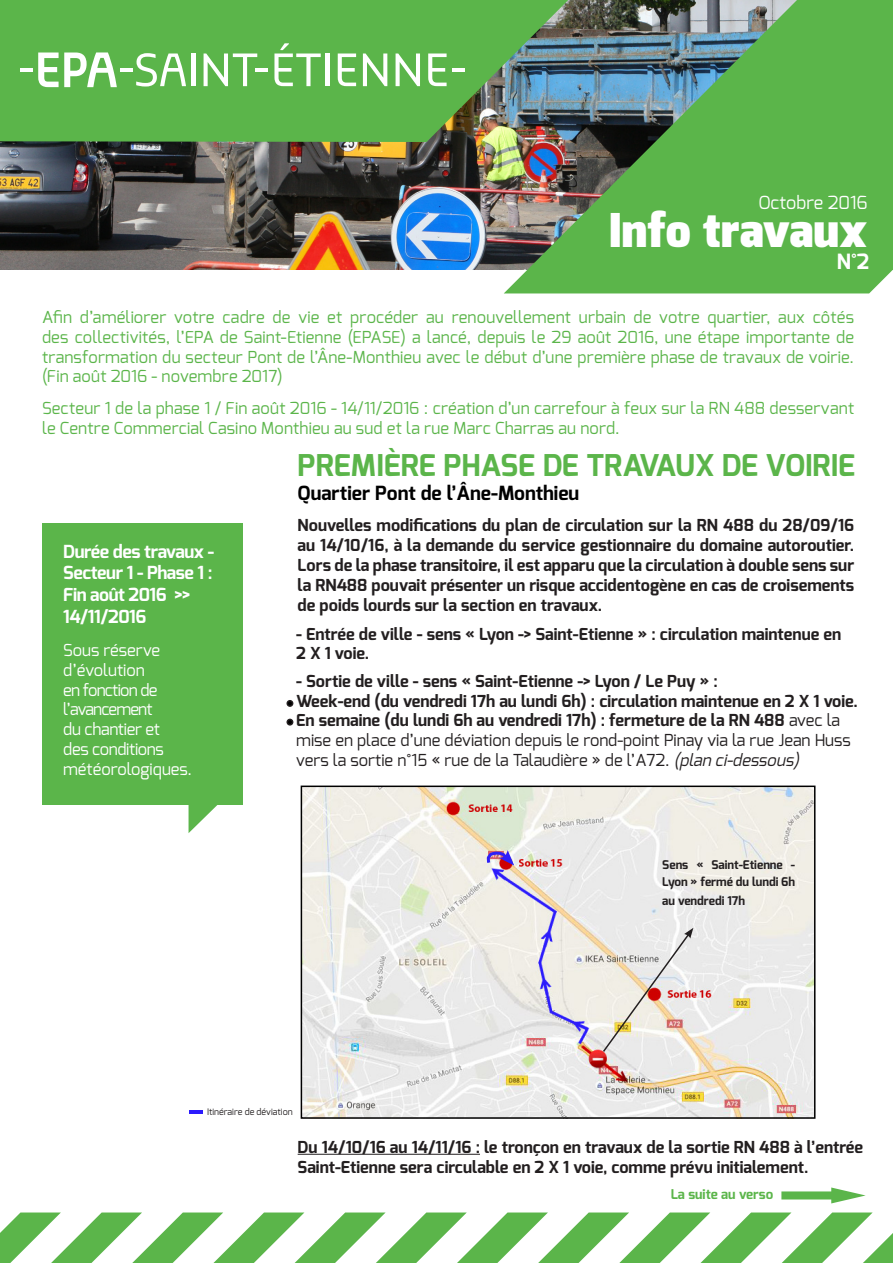
<style>
.page{position:relative;width:893px;height:1263px;background:#fff}
.page>*{position:absolute;margin:0;border:0;box-sizing:border-box;transform-origin:0 0}
.t1{font:900 46.5px "Exo";color:#fff}
.titre_1_1{font:700 30px "Exo";color:#5bb54a}
.t2{font:700 21px "Exo";color:#fff}
.titre_1_1-2{font:700 19.5px "Exo";color:#000}
.contact_bulle{font:700 18px/21.6px "Exo";letter-spacing:-.025em;color:#fff}
.date{font:18px "Exo";color:#fff}
.texte{font:700 16.5px/19.8px "Exo";color:#231f20}
.texte-2{font:16.5px/19.8px "Exo";letter-spacing:.01em;color:#5bb54a;text-align:justify}
.titre_paragraphe{font:700 16.5px/19.8px "Exo";color:#231f20;text-align:justify}
.note{font:16.5px/19.8px "Exo";letter-spacing:-.02em;color:#fff}
.titre_1_1-3{font:700 13.5px "Exo";color:#5bb54a}
.titre_paragraphe-2{font:700 12px/16.5px "Exo";color:#231f20}
.puces{font:9px "Exo";color:#231f20}
.s1{font-weight:400}
.s2{font-weight:400;font-style:italic}
</style>
<div class="page">
<img style="left:0;top:142px;width:504px;height:127px">
<img style="left:504px;top:0;width:389px;height:293px">
<svg style="left:0;top:1212px;width:893px;height:51px"></svg>
<div style="left:42px;top:523px;width:200px;height:282px;background:#5bb54a"></div>
<svg style="left:189px;top:805px;width:29px;height:28px"></svg>
<svg style="left:0;top:0;width:568px;height:142px;background:#5dac51"></svg>
<hr style="left:120px;top:68px;width:12px;height:4px;background:#fff">
<hr style="left:20px;top:68px;width:12px;height:4px;background:#fff">
<hr style="left:191px;top:53px;width:4px;height:33px;background:#fff">
<svg style="left:204px;top:53px;width:53px;height:33px"></svg>
<svg style="left:274px;top:43px;width:47px;height:43px"></svg>
<div style="left:325px;top:53px;width:5px;height:33px;background:#fff"></div>
<svg style="left:338px;top:53px;width:18px;height:33px"></svg>
<svg style="left:363px;top:53px;width:24px;height:33px"></svg>
<svg style="left:396px;top:53px;width:24px;height:33px"></svg>
<svg style="left:428px;top:53px;width:19px;height:33px"></svg>
<hr style="left:452px;top:68px;width:12px;height:4px;background:#fff">
<hr style="left:255px;top:68px;width:13px;height:4px;background:#fff">
<svg style="left:136px;top:53px;width:50px;height:33px"></svg>
<svg style="left:38px;top:52px;width:79px;height:35px"></svg>
<svg style="left:781px;top:1187px;width:85px;height:16px"></svg>
<hr style="left:298px;top:1154px;width:182px;height:1px;background:#231f20">
<img style="left:304px;top:788px;width:508px;height:328px">
<div style="left:301px;top:785px;width:514px;height:334px;border:2px solid #000"></div>
<svg style="left:601px;top:928px;width:92px;height:125px;background:#e6ded7"></svg>
<div style="left:286px;top:700px;width:7px;height:7px;border:2px solid #231f20;border-radius:50%"></div>
<hr style="left:189px;top:1110px;width:13px;height:4px;background:#2c1bfd">
<svg style="left:485px;top:850px;width:29px;height:16px"></svg>
<div style="left:286px;top:719px;width:7px;height:6px;border:2px solid #231f20;border-radius:50%"></div>
<p class="date" style="left:759px;top:191px;width:111px">Octobre 2016</p>
<p class="t1" style="left:609px;top:200px;width:260px">Info travaux</p>
<p class="t2" style="left:837px;top:248px;width:34px">N°2</p>
<p class="texte-2" style="left:42px;top:307px;width:814px">Afin d’améliorer votre cadre de vie et procéder au renouvellement urbain de votre quartier, aux côtés des collectivités, l’EPA de Saint-Etienne (EPASE) a lancé, depuis le 29 août 2016, une étape importante de transformation du secteur Pont de l’Âne-Monthieu avec le début d’une première phase de travaux de voirie. (Fin août 2016 - novembre 2017)</p>
<p class="texte-2" style="left:42px;top:398px;width:814px">Secteur 1 de la phase 1 / Fin août 2016 - 14/11/2016 : création d’un carrefour à feux sur la RN 488 desservant le Centre Commercial Casino Monthieu au sud et la rue Marc Charras au nord.</p>
<p class="contact_bulle" style="left:63px;top:541px;width:152px">Durée des travaux -<br>Secteur 1 - Phase 1 :</p>
<p class="contact_bulle" style="left:63px;top:584px;width:128px">Fin août 2016 &gt;&gt;<br>14/11/2016</p>
<p class="note" style="left:63px;top:640px;width:130px">Sous réserve d’évolution<br>en fonction de l’avancement<br>du chantier et<br>des conditions météorologiques.</p>
<p class="titre_1_1" style="left:298px;top:446px;width:559px">PREMIÈRE PHASE DE TRAVAUX DE VOIRIE</p>
<p class="titre_1_1-2" style="left:298px;top:481px;width:283px">Quartier Pont de l’Âne-Monthieu</p>
<p class="titre_paragraphe" style="left:298px;top:516px;width:558px">Nouvelles modifications du plan de circulation sur la RN 488 du 28/09/16 au 14/10/16, à la demande du service gestionnaire du domaine autoroutier.<br>Lors de la phase transitoire, il est apparu que la circulation à double sens sur la RN488 pouvait présenter un risque accidentogène en cas de croisements de poids lourds sur la section en travaux.</p>
<p class="texte" style="left:296px;top:624px;width:547px">- Entrée de ville - sens « Lyon -&gt; Saint-Etienne » : circulation maintenue en</p>
<p class="texte" style="left:296px;top:644px;width:74px">2 X 1 voie.</p>
<p class="texte" style="left:296px;top:671px;width:423px">- Sortie de ville - sens « Saint-Etienne -&gt; Lyon / Le Puy » :</p>
<p class="texte" style="left:296px;top:691px;width:563px">Week-end (du vendredi 17h au lundi 6h) : circulation maintenue en 2 X 1 voie.<br>En semaine (du lundi 6h au vendredi 17h) : fermeture de la RN 488 <span class="s1">avec la mise en place d’une déviation depuis le rond-point Pinay via la rue Jean Huss vers la sortie n°15 « rue de la Talaudière » de l’A72.</span> <span class="s2">(plan ci-dessous)</span></p>
<p class="titre_paragraphe-2" style="left:662px;top:856px;width:134px">Sens « Saint-Etienne -<br>Lyon » fermé du lundi 6h</p>
<p class="titre_paragraphe-2" style="left:662px;top:893px;width:84px">au vendredi 17h</p>
<p class="puces" style="left:207px;top:1106px;width:87px">Itinéraire de déviation</p>
<p class="texte" style="left:298px;top:1137px;width:567px">Du 14/10/16 au 14/11/16 : le tronçon en travaux de la sortie RN 488 à l’entrée<br>Saint-Etienne sera circulable en 2 X 1 voie, comme prévu initialement.</p>
<p class="titre_1_1-3" style="left:671px;top:1185px;width:104px">La suite au verso</p>
</div>
